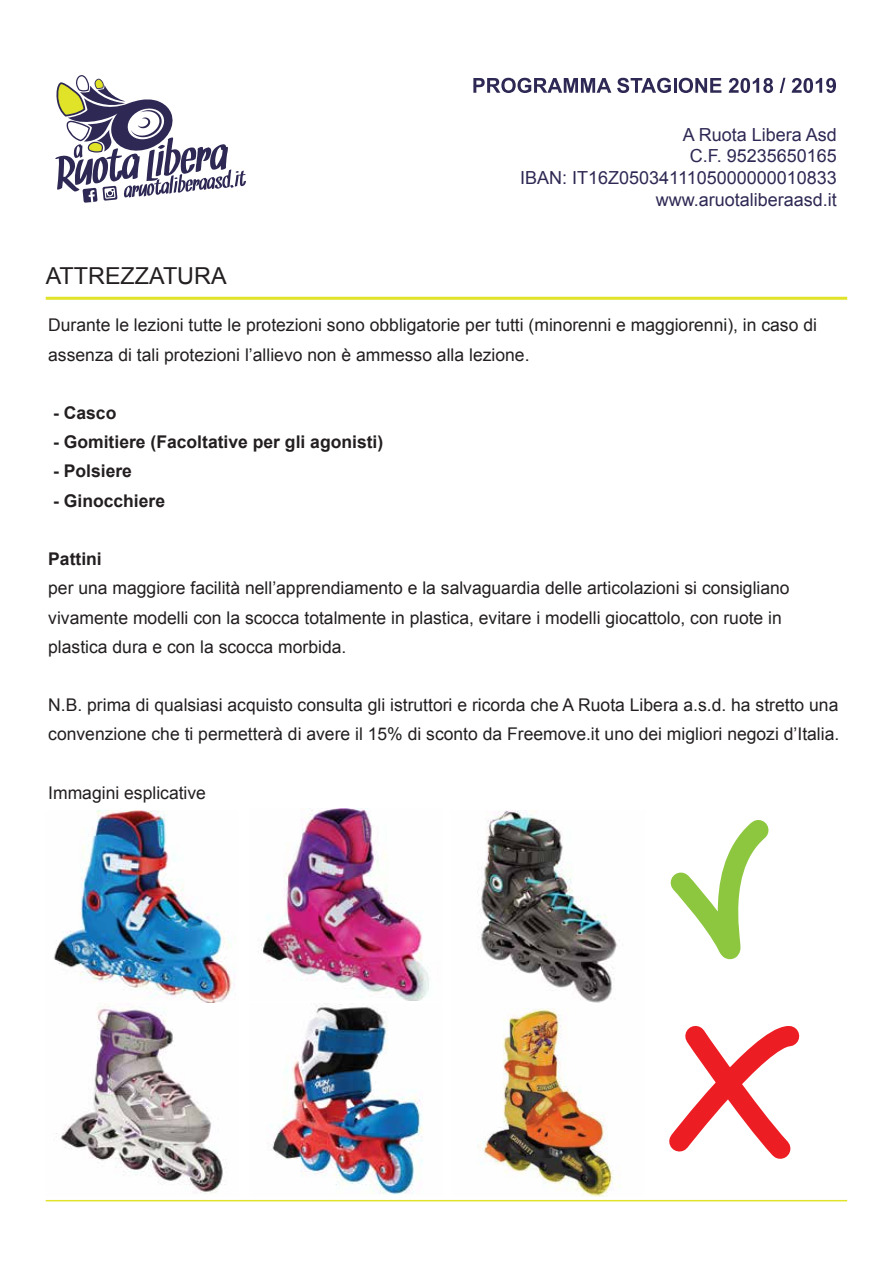
<style>
.page{position:relative;width:893px;height:1263px;background:#fff}
.page>*{position:absolute;margin:0;border:0;box-sizing:border-box;transform-origin:0 0}
.t1{font:23.4px "Arial";color:#231f20}
.t2{font:18px/21.6px "Arial";color:#2e2954;text-align:right}
.t3{font:17.55px/29.2px "Arial";color:#231f20}
.t4{font:700 17.55px "Arial";color:#231f20}
</style>
<div class="page">
<hr style="left:46px;top:297px;width:801px;height:3px;background:#e0e328">
<hr style="left:46px;top:1200px;width:801px;height:1px;background:#e0e328">
<img style="left:53px;top:810px;width:182px;height:384px">
<img style="left:477px;top:810px;width:143px;height:386px">
<img style="left:261px;top:808px;width:168px;height:193px">
<img style="left:271px;top:1004px;width:152px;height:191px">
<svg style="left:670px;top:820px;width:99px;height:140px"></svg>
<svg style="left:669px;top:1026px;width:131px;height:133px"></svg>
<svg style="left:55px;top:75px;width:191px;height:128px"></svg>
<svg style="left:473px;top:78px;width:138px;height:15px"></svg>
<svg style="left:617px;top:78px;width:54px;height:15px"></svg>
<hr style="left:673px;top:78px;width:3px;height:15px;background:#2e2954">
<svg style="left:679px;top:78px;width:42px;height:15px"></svg>
<svg style="left:729px;top:78px;width:44px;height:15px"></svg>
<svg style="left:780px;top:78px;width:5px;height:15px"></svg>
<svg style="left:792px;top:78px;width:44px;height:15px"></svg>
<p class="t2" style="left:520px;top:124px;width:318px">A Ruota Libera Asd<br>C.F. 95235650165<br>IBAN: IT16Z0503411105000000010833 www.aruotaliberaasd.it</p>
<h1 class="t1" style="left:46px;top:261px;width:182px">ATTREZZATURA</h1>
<p class="t3" style="left:48px;top:311px;width:770px">Durante le lezioni tutte le protezioni sono obbligatorie per tutti (minorenni e maggiorenni), in caso di assenza di tali protezioni l’allievo non è ammesso alla lezione.</p>
<p class="t4" style="left:53px;top:401px;width:65px">- Casco</p>
<p class="t4" style="left:53px;top:430px;width:332px">- Gomitiere (Facoltative per gli agonisti)</p>
<p class="t4" style="left:53px;top:460px;width:80px">- Polsiere</p>
<p class="t4" style="left:53px;top:489px;width:114px">- Ginocchiere</p>
<p class="t4" style="left:48px;top:547px;width:55px">Pattini</p>
<p class="t3" style="left:48px;top:574px;width:743px">per una maggiore facilità nell’apprendiamento e la salvaguardia delle articolazioni si consigliano vivamente modelli con la scocca totalmente in plastica, evitare i modelli giocattolo, con ruote in plastica dura e con la scocca morbida.</p>
<p class="t3" style="left:48px;top:691px;width:793px">N.B. prima di qualsiasi acquisto consulta gli istruttori e ricorda che A Ruota Libera a.s.d. ha stretto una convenzione che ti permetterà di avere il 15% di sconto da Freemove.it uno dei migliori negozi d’Italia.</p>
<p class="t3" style="left:48px;top:778px;width:159px">Immagini esplicative</p>
</div>
